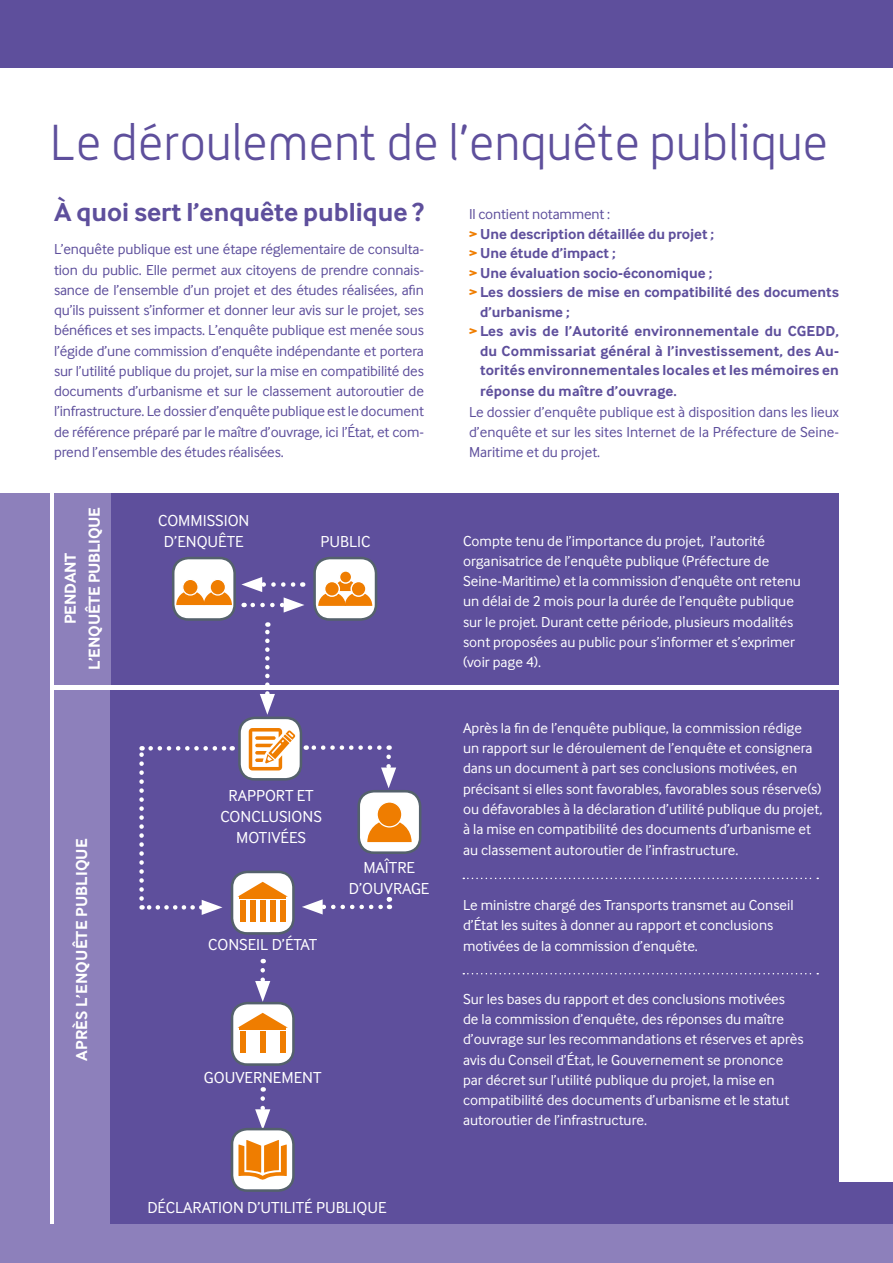
<style>
.page{position:relative;width:893px;height:1263px;background:#fff}
.page>*{position:absolute;margin:0;border:0;box-sizing:border-box;transform-origin:0 0}
.t1{font:300 49.5px "Alwyn OT";letter-spacing:-.01em;color:#5e4f9c}
.t2{font:700 27px "Inter Face";color:#5e4f9c}
.t3{font:16.5px/21px "Inter Face";color:#fff;text-align:center}
.t4{font:700 16.5px/24px "Inter Face";letter-spacing:-.01em;color:#fff;text-align:center}
.t5{font:700 16.5px "Inter Face";letter-spacing:.01em;color:#fff}
.t6{font:15px/20.2px "Inter Face";color:#fff}
.t7{font:15px/20.2px "Inter Face";letter-spacing:-.01em;color:#5e4f9c;text-align:justify}
.t8{font:700 15px "Inter Face";color:#5e4f9c}
.s1{color:#ef7d00}
</style>
<div class="page">
<div style="left:0;top:1224px;width:893px;height:39px;background:#8d80bb"></div>
<div style="left:0;top:0;width:893px;height:68px;background:#5e4f9c"></div>
<div style="left:115px;top:1182px;width:778px;height:42px;background:#5e4f9c"></div>
<div style="left:54px;top:494px;width:785px;height:191px;background:#5e4f9c"></div>
<div style="left:54px;top:494px;width:57px;height:191px;background:#8d80bb"></div>
<div style="left:54px;top:690px;width:785px;height:534px;background:#5e4f9c"></div>
<div style="left:54px;top:690px;width:55px;height:534px;background:#8d80bb"></div>
<svg style="left:241px;top:577px;width:63px;height:36px"></svg>
<svg style="left:260px;top:622px;width:15px;height:93px"></svg>
<svg style="left:255px;top:959px;width:15px;height:43px"></svg>
<svg style="left:255px;top:1087px;width:15px;height:41px"></svg>
<svg style="left:302px;top:897px;width:89px;height:17px"></svg>
<svg style="left:306px;top:745px;width:90px;height:43px"></svg>
<svg style="left:463px;top:878px;width:355px;height:1px"></svg>
<svg style="left:463px;top:973px;width:355px;height:1px"></svg>
<div style="left:315px;top:558px;width:61px;height:61px;background:#fff;border-radius:15px"></div>
<div style="left:313px;top:557px;width:64px;height:64px;border:3px solid #54616c;border-radius:15px"></div>
<div style="left:340px;top:571px;width:12px;height:12px;background:#ef7d00;border-radius:50%"></div>
<div style="left:339px;top:570px;width:13px;height:14px;border:1px solid #fff;border-radius:50%"></div>
<svg style="left:318px;top:580px;width:54px;height:26px"></svg>
<svg style="left:351px;top:581px;width:15px;height:15px"></svg>
<div style="left:350px;top:581px;width:17px;height:16px;border:1px solid #fff;border-radius:50%"></div>
<div style="left:232px;top:872px;width:61px;height:61px;background:#fff;border-radius:15px"></div>
<div style="left:231px;top:871px;width:64px;height:64px;border:3px solid #54616c;border-radius:15px"></div>
<div style="left:240px;top:900px;width:6px;height:22px;background:#ef7d00"></div>
<div style="left:250px;top:900px;width:6px;height:22px;background:#ef7d00"></div>
<div style="left:260px;top:900px;width:6px;height:22px;background:#ef7d00"></div>
<div style="left:270px;top:900px;width:6px;height:22px;background:#ef7d00"></div>
<div style="left:280px;top:900px;width:6px;height:22px;background:#ef7d00"></div>
<div style="left:232px;top:1129px;width:61px;height:61px;background:#fff;border-radius:15px"></div>
<div style="left:231px;top:1128px;width:64px;height:64px;border:3px solid #54616c;border-radius:15px"></div>
<svg style="left:238px;top:1140px;width:49px;height:40px"></svg>
<div style="left:359px;top:791px;width:61px;height:62px;background:#fff;border-radius:15px"></div>
<div style="left:357px;top:790px;width:64px;height:64px;border:3px solid #54616c;border-radius:15px"></div>
<svg style="left:367px;top:822px;width:45px;height:20px"></svg>
<div style="left:377px;top:802px;width:25px;height:25px;background:#ef7d00;border-radius:50%"></div>
<div style="left:376px;top:801px;width:26px;height:26px;border:1px solid #fff;border-radius:50%"></div>
<div style="left:173px;top:558px;width:62px;height:61px;background:#fff;border-radius:15px"></div>
<div style="left:172px;top:557px;width:64px;height:64px;border:3px solid #54616c;border-radius:15px"></div>
<div style="left:183px;top:579px;width:15px;height:16px;background:#ef7d00;border-radius:50%"></div>
<div style="left:182px;top:579px;width:17px;height:17px;border:1px solid #fff;border-radius:50%"></div>
<svg style="left:176px;top:591px;width:56px;height:14px"></svg>
<svg style="left:210px;top:579px;width:15px;height:16px"></svg>
<div style="left:209px;top:579px;width:17px;height:17px;border:1px solid #fff;border-radius:50%"></div>
<div style="left:239px;top:718px;width:62px;height:61px;background:#fff;border-radius:15px"></div>
<div style="left:238px;top:717px;width:64px;height:64px;border:3px solid #54616c;border-radius:15px"></div>
<svg style="left:139px;top:728px;width:156px;height:187px"></svg>
<div style="left:0;top:494px;width:49px;height:737px;background:#8d80bb"></div>
<div style="left:232px;top:1003px;width:61px;height:61px;background:#fff;border-radius:15px"></div>
<div style="left:231px;top:1002px;width:64px;height:64px;border:3px solid #54616c;border-radius:15px"></div>
<div style="left:240px;top:1031px;width:6px;height:22px;background:#ef7d00"></div>
<div style="left:260px;top:1031px;width:6px;height:22px;background:#ef7d00"></div>
<div style="left:280px;top:1031px;width:6px;height:22px;background:#ef7d00"></div>
<hr style="left:240px;top:1027px;width:46px;height:3px;background:#ef7d00">
<svg style="left:238px;top:1013px;width:50px;height:15px"></svg>
<h1 class="t1" style="left:50px;top:114px;width:780px">Le déroulement de l’enquête publique</h1>
<h2 class="t2" style="left:54px;top:197px;width:371px">À quoi sert l’enquête publique ?</h2>
<p class="t7" style="left:54px;top:239px;width:371px">L’enquête publique est une étape réglementaire de consulta&shy;tion du public. Elle permet aux citoyens de prendre connais&shy;sance de l’ensemble d’un projet et des études réalisées, afin qu’ils puissent s’informer et donner leur avis sur le projet, ses bénéfices et ses impacts. L’enquête publique est menée sous l’égide d’une commission d’enquête indépendante et portera sur l’utilité publique du projet, sur la mise en compatibilité des documents d’urbanisme et sur le classement autoroutier de l’infrastructure. Le dossier d’enquête publique est le document de référence préparé par le maître d’ouvrage, ici l’État, et com&shy;prend l’ensemble des études réalisées.</p>
<p class="t4" style="left:58px;top:670px;width:164px;rotate:-90deg">PENDANT<br>L’ENQUÊTE PUBLIQUE</p>
<p class="t3" style="left:158px;top:509px;width:93px">COMMISSION<br>D’ENQUÊTE</p>
<p class="t3" style="left:321px;top:530px;width:51px">PUBLIC</p>
<p class="t5" style="left:72px;top:1061px;width:224px;rotate:-90deg">APRÈS L’ENQUÊTE PUBLIQUE</p>
<p class="t3" style="left:220px;top:785px;width:103px">RAPPORT ET<br>CONCLUSIONS<br>MOTIVÉES</p>
<p class="t3" style="left:208px;top:934px;width:110px">CONSEIL D’ÉTAT</p>
<p class="t3" style="left:349px;top:857px;width:82px">MAÎTRE<br>D’OUVRAGE</p>
<p class="t3" style="left:204px;top:1067px;width:119px">GOUVERNEMENT</p>
<p class="t3" style="left:147px;top:1197px;width:241px">DÉCLARATION D’UTILITÉ PUBLIQUE</p>
<p class="t7" style="left:469px;top:204px;width:143px">Il contient notamment :</p>
<p class="t8" style="left:469px;top:225px;width:247px"><span class="s1">&gt;</span> Une description détaillée du projet ;</p>
<p class="t8" style="left:469px;top:245px;width:148px"><span class="s1">&gt;</span> Une étude d’impact ;</p>
<p class="t8" style="left:469px;top:264px;width:245px"><span class="s1">&gt;</span> Une évaluation socio-économique ;</p>
<p class="t8" style="left:469px;top:284px;width:371px"><span class="s1">&gt;</span> Les dossiers de mise en compatibilité des documents</p>
<p class="t8" style="left:480px;top:303px;width:91px">d’urbanisme ;</p>
<p class="t8" style="left:469px;top:323px;width:371px"><span class="s1">&gt;</span> Les avis de l’Autorité environnementale du CGEDD,</p>
<p class="t8" style="left:480px;top:342px;width:360px">du Commissariat général à l’investissement, des Au-</p>
<p class="t8" style="left:480px;top:362px;width:360px">torités environnementales locales et les mémoires en</p>
<p class="t8" style="left:480px;top:382px;width:198px">réponse du maître d’ouvrage.</p>
<p class="t7" style="left:469px;top:401px;width:371px">Le dossier d’enquête publique est à disposition dans les lieux d’enquête et sur les sites Internet de la Préfecture de Seine-Maritime et du projet.</p>
<p class="t6" style="left:463px;top:530px;width:339px">Compte tenu de l’importance du projet, l’autorité organisatrice de l’enquête publique (Préfecture de Seine-Maritime) et la commission d’enquête ont retenu un délai de 2 mois pour la durée de l’enquête publique sur le projet. Durant cette période, plusieurs modalités sont proposées au public pour s’informer et s’exprimer (voir page 4).</p>
<p class="t6" style="left:463px;top:718px;width:361px">Après la fin de l’enquête publique, la commission rédige<br>un rapport sur le déroulement de l’enquête et consignera dans un document à part ses conclusions motivées, en précisant si elles sont favorables, favorables sous réserve(s) ou défavorables à la déclaration d’utilité publique du projet, à la mise en compatibilité des documents d’urbanisme et au classement autoroutier de l’infrastructure.</p>
<p class="t6" style="left:463px;top:895px;width:332px">Le ministre chargé des Transports transmet au Conseil d’État les suites à donner au rapport et conclusions motivées de la commission d’enquête.</p>
<p class="t6" style="left:463px;top:989px;width:342px">Sur les bases du rapport et des conclusions motivées de la commission d’enquête, des réponses du maître d’ouvrage sur les recommandations et réserves et après avis du Conseil d’État, le Gouvernement se prononce par décret sur l’utilité publique du projet, la mise en compatibilité des documents d’urbanisme et le statut autoroutier de l’infrastructure.</p>
</div>
